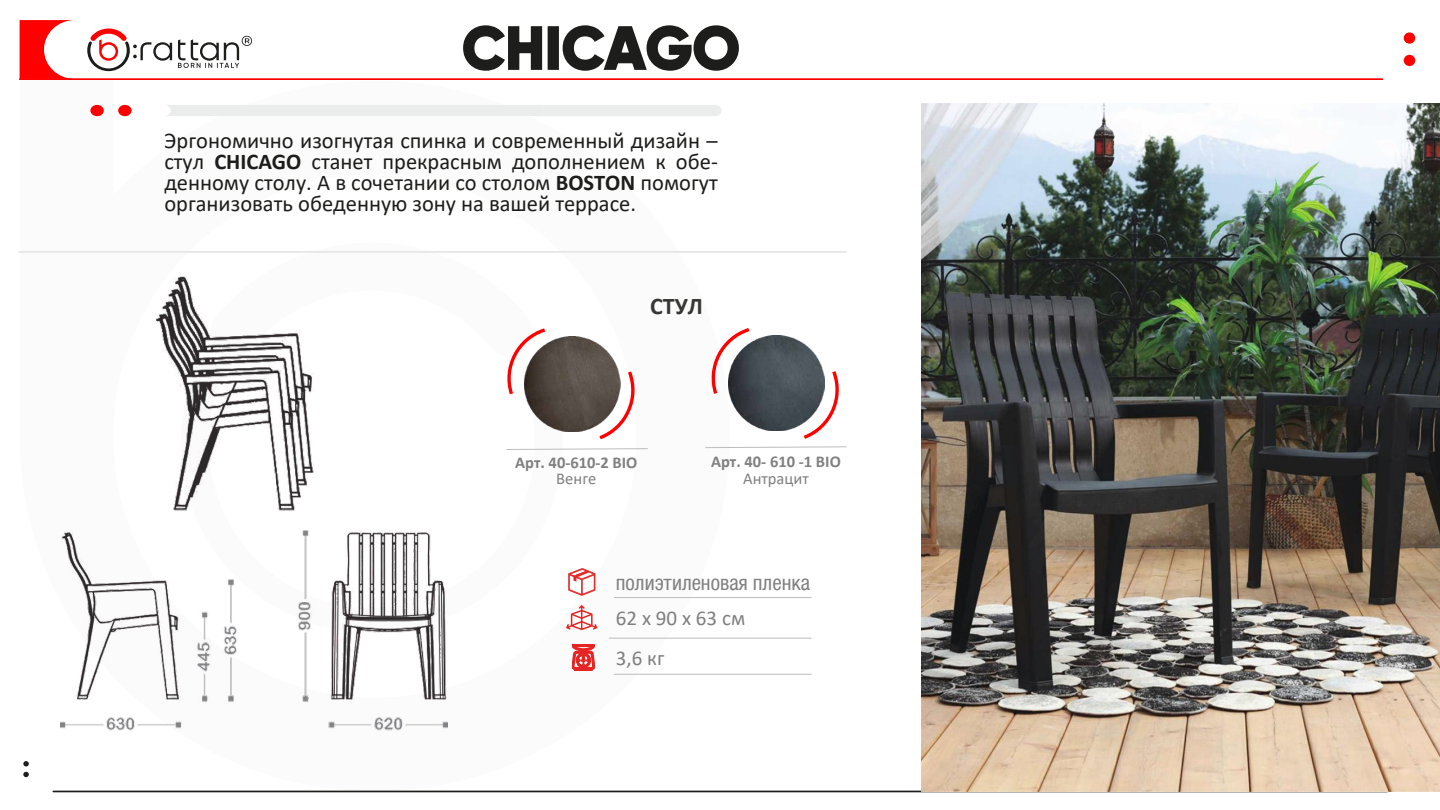
<style>
.page{position:relative;width:1440px;height:810px;background:#fff}
.page>*{position:absolute;margin:0;border:0;box-sizing:border-box;transform-origin:0 0}
.t1{font:800 60px "Gilroy";color:#1d1d1b}
.t2{font:700 24px "Calibri";color:#373736}
.t3{font:22.5px/21px "Calibri";color:#1d1d1b;text-align:justify}
.t4{font:condensed 21px "Helvetica Neue";color:#808080}
.t5{font:21px/39.8px "Calibri";color:#808080}
.t6{font:700 16.5px "Calibri";color:#808080}
.t7{font:16.5px "Calibri";color:#808080}
.s1{font-weight:700}
</style>
<div class="page">
<img style="left:526px;top:337px;width:92px;height:95px">
<hr style="left:20px;top:78px;width:1362px;height:2px;background:#f00">
<svg style="left:20px;top:20px;width:55px;height:59px"></svg>
<div style="left:1404px;top:32px;width:11px;height:12px;background:#f00;border-radius:50%"></div>
<div style="left:1404px;top:55px;width:11px;height:11px;background:#f00;border-radius:50%"></div>
<hr style="left:53px;top:791px;width:1334px;height:1px;background:#1d1d1b">
<svg style="left:23px;top:761px;width:6px;height:5px"></svg>
<svg style="left:23px;top:772px;width:6px;height:5px"></svg>
<svg style="left:463px;top:25px;width:80px;height:46px"></svg>
<div style="left:548px;top:26px;width:11px;height:44px;border:2px solid #1d1d1b"></div>
<svg style="left:562px;top:25px;width:177px;height:46px"></svg>
<svg style="left:87px;top:28px;width:85px;height:43px"></svg>
<svg style="left:178px;top:36px;width:74px;height:32px"></svg>
<div style="left:90px;top:105px;width:14px;height:11px;background:#f00;border-radius:50%"></div>
<div style="left:118px;top:105px;width:14px;height:11px;background:#f00;border-radius:50%"></div>
<div style="left:167px;top:105px;width:555px;height:11px;background:#ebecec"></div>
<hr style="left:18px;top:251px;width:829px;height:2px;background:#e3e3e3">
<img style="left:921px;top:103px;width:519px;height:689px">
<hr style="left:614px;top:597px;width:198px;height:1px;background:#bdbcbc">
<hr style="left:609px;top:638px;width:203px;height:1px;background:#bdbcbc">
<hr style="left:614px;top:674px;width:198px;height:1px;background:#bdbcbc">
<svg style="left:572px;top:645px;width:22px;height:26px"></svg>
<svg style="left:566px;top:605px;width:31px;height:25px"></svg>
<svg style="left:568px;top:568px;width:27px;height:28px"></svg>
<svg style="left:506px;top:448px;width:142px;height:2px"></svg>
<img style="left:60px;top:530px;width:388px;height:201px">
<img style="left:155px;top:276px;width:159px;height:235px">
<svg style="left:208px;top:276px;width:341px;height:122px"></svg>
<svg style="left:596px;top:368px;width:39px;height:72px"></svg>
<svg style="left:705px;top:328px;width:142px;height:120px"></svg>
<h1 class="t1" style="left:462px;top:10px;width:279px">CHICAGO</h1>
<p class="t3" style="left:164px;top:129px;width:555px">Эргономично изогнутая спинка и современный дизайн – стул <span class="s1">CHICAGO</span> станет прекрасным дополнением к обе&shy;денному столу. А в сочетании со столом <span class="s1">BOSTON</span> помогут организовать обеденную зону на вашей террасе.</p>
<p class="t2" style="left:650px;top:289px;width:54px">СТУЛ</p>
<p class="t6" style="left:515px;top:451px;width:124px">Арт. 40-610-2 BIO</p>
<p class="t7" style="left:556px;top:468px;width:41px">Венге</p>
<p class="t6" style="left:711px;top:450px;width:131px">Арт. 40- 610 -1 BIO</p>
<p class="t7" style="left:743px;top:467px;width:67px">Антрацит</p>
<p class="t4" style="left:616px;top:571px;width:196px">полиэтиленовая пленка</p>
<p class="t5" style="left:616px;top:598px;width:131px">62 х 90 х 63 см<br>3,6 кг</p>
</div>
